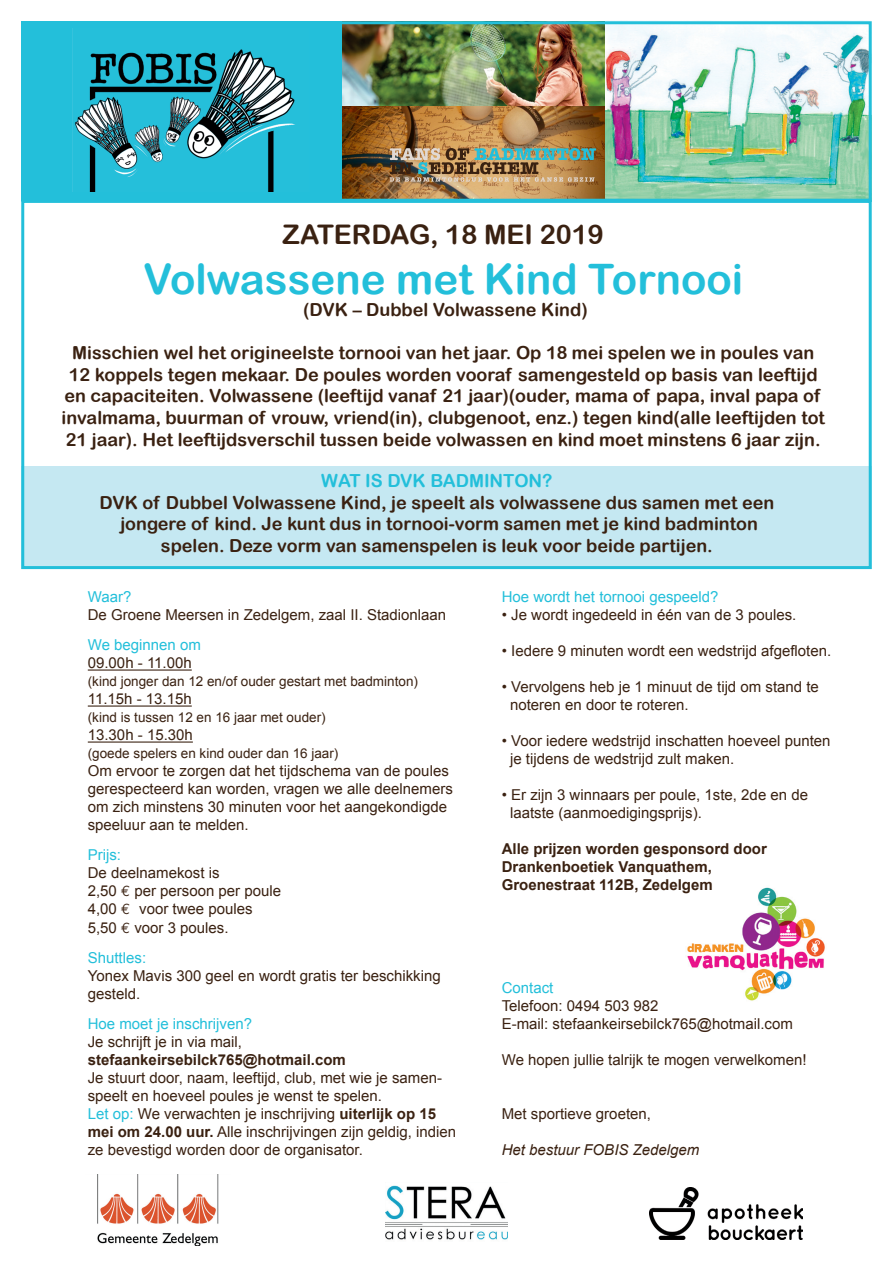
<style>
.page{position:relative;width:893px;height:1263px;background:#fff}
.page>*{position:absolute;margin:0;border:0;box-sizing:border-box;transform-origin:0 0}
.t1{font:42px "Arial Rounded MT Bold";color:#23bfda}
.t2{font:27px "Arial Rounded MT Bold";color:#3a2111}
.t3{font:18px/21.6px "Arial Rounded MT Bold";color:#3a2111;text-align:center}
.t4{font:18px "Arial Rounded MT Bold";color:#23bfda}
.t5{font:15px/18px "Arial";color:#3a2111}
.t6{font:15px "Arial";color:#23bfda}
.t7{font:700 15px "Arial";color:#3a2111}
.t8{font:italic 15px "Arial";color:#3a2111}
.t9{font:13.5px "Arial";color:#3a2111}
.s1{font-family:"Euro Mono"}
.s2{font-weight:700}
.s3{color:#23bfda}
</style>
<div class="page">
<img style="left:687px;top:887px;width:138px;height:114px">
<hr style="left:88px;top:669px;width:104px;height:2px;background:#3a2111">
<hr style="left:88px;top:705px;width:104px;height:2px;background:#3a2111">
<hr style="left:88px;top:741px;width:105px;height:2px;background:#3a2111">
<img style="left:342px;top:25px;width:263px;height:82px">
<img style="left:342px;top:107px;width:263px;height:91px">
<img style="left:390px;top:148px;width:206px;height:34px">
<div style="left:21px;top:21px;width:321px;height:180px;background:#23bfda"></div>
<img style="left:72px;top:29px;width:223px;height:163px">
<img style="left:385px;top:1185px;width:123px;height:55px">
<img style="left:97px;top:1174px;width:122px;height:72px">
<img style="left:649px;top:1187px;width:153px;height:53px">
<img style="left:605px;top:25px;width:263px;height:173px">
<div style="left:21px;top:21px;width:851px;height:181px;border:3px solid #23bfda"></div>
<div style="left:21px;top:466px;width:851px;height:103px;background:#c5e8f2"></div>
<div style="left:21px;top:200px;width:851px;height:369px;border:3px solid #23bfda"></div>
<p class="t2" style="left:283px;top:218px;width:323px">ZATERDAG, 18 MEI 2019</p>
<p class="t1" style="left:143px;top:255px;width:601px">Volwassene met Kind Tornooi</p>
<p class="t3" style="left:303px;top:299px;width:286px">(DVK – Dubbel Volwassene Kind)</p>
<p class="t3" style="left:62px;top:342px;width:765px">Misschien wel het origineelste tornooi van het jaar. Op 18 mei spelen we in poules van 12 koppels tegen mekaar. De poules worden vooraf samengesteld op basis van leeftijd en capaciteiten. Volwassene (leeftijd vanaf 21 jaar)(ouder, mama of papa, inval papa of invalmama, buurman of vrouw, vriend(in), clubgenoot, enz.) tegen kind(alle leeftijden tot 21 jaar). Het leeftijdsverschil tussen beide volwassen en kind moet minstens 6 jaar zijn.</p>
<p class="t4" style="left:321px;top:470px;width:233px">WAT IS DVK BADMINTON?</p>
<p class="t3" style="left:99px;top:491px;width:676px">DVK of Dubbel Volwassene Kind, je speelt als volwassene dus samen met een jongere of kind. Je kunt dus in tornooi-vorm samen met je kind badminton spelen. Deze vorm van samenspelen is leuk voor beide partijen.</p>
<p class="t6" style="left:88px;top:589px;width:45px">Waar?</p>
<p class="t5" style="left:88px;top:606px;width:360px">De Groene Meersen in Zedelgem, zaal II. Stadionlaan</p>
<p class="t6" style="left:88px;top:637px;width:115px">We beginnen om</p>
<p class="t5" style="left:88px;top:654px;width:105px">09.00h - 11.00h</p>
<p class="t9" style="left:88px;top:674px;width:332px">(kind jonger dan 12 en/of ouder gestart met badminton)</p>
<p class="t5" style="left:88px;top:690px;width:105px">11.15h - 13.15h</p>
<p class="t9" style="left:88px;top:710px;width:239px">(kind is tussen 12 en 16 jaar met ouder)</p>
<p class="t5" style="left:88px;top:726px;width:107px">13.30h - 15.30h</p>
<p class="t9" style="left:88px;top:746px;width:252px">(goede spelers en kind ouder dan 16 jaar)</p>
<p class="t5" style="left:88px;top:762px;width:367px">Om ervoor te zorgen dat het tijdschema van de poules gerespecteerd kan worden, vragen we alle deelnemers om zich minstens 30 minuten voor het aangekondigde speeluur aan te melden.</p>
<p class="t6" style="left:88px;top:847px;width:35px">Prijs:</p>
<p class="t5" style="left:88px;top:864px;width:133px">De deelnamekost is</p>
<p class="t5" style="left:88px;top:882px;width:195px">2,50 <span class="s1">€</span> per persoon per poule</p>
<p class="t5" style="left:88px;top:900px;width:166px">4,00 <span class="s1">€</span> voor twee poules</p>
<p class="t5" style="left:88px;top:918px;width:142px">5,50 <span class="s1">€</span> voor 3 poules.</p>
<p class="t6" style="left:88px;top:949px;width:60px">Shuttles:</p>
<p class="t5" style="left:88px;top:966px;width:354px">Yonex Mavis 300 geel en wordt gratis ter beschikking gesteld.</p>
<p class="t6" style="left:88px;top:1015px;width:166px">Hoe moet je inschrijven?</p>
<p class="t5" style="left:88px;top:1032px;width:156px">Je schrijft je in via mail,</p>
<p class="t5" style="left:88px;top:1050px;width:356px"><span class="s2">stefaankeirsebilck765@hotmail.com<br></span>Je stuurt door, naam, leeftijd, club, met wie je samen&shy;speelt en hoeveel poules je wenst te spelen.</p>
<p class="t5" style="left:88px;top:1104px;width:370px"><span class="s3">Let op:</span> We verwachten je inschrijving <span class="s2">uiterlijk op 15 mei om 24.00 uur.</span> Alle inschrijvingen zijn geldig, indien ze bevestigd worden door de organisator.</p>
<p class="t6" style="left:502px;top:589px;width:218px">Hoe wordt het tornooi gespeeld?</p>
<p class="t5" style="left:502px;top:606px;width:296px">• Je wordt ingedeeld in één van de 3 poules.</p>
<p class="t5" style="left:502px;top:642px;width:331px">• Iedere 9 minuten wordt een wedstrijd afgefloten.</p>
<p class="t5" style="left:502px;top:678px;width:319px">• Vervolgens heb je 1 minuut de tijd om stand te</p>
<p class="t5" style="left:510px;top:696px;width:180px">noteren en door te roteren.</p>
<p class="t5" style="left:502px;top:732px;width:330px">• Voor iedere wedstrijd inschatten hoeveel punten</p>
<p class="t5" style="left:510px;top:750px;width:226px">je tijdens de wedstrijd zult maken.</p>
<p class="t5" style="left:502px;top:786px;width:308px">• Er zijn 3 winnaars per poule, 1ste, 2de en de</p>
<p class="t5" style="left:510px;top:804px;width:193px">laatste (aanmoedigingsprijs).</p>
<p class="t7" style="left:502px;top:841px;width:267px">Alle prijzen worden gesponsord door</p>
<p class="t7" style="left:502px;top:859px;width:212px">Drankenboetiek Vanquathem,</p>
<p class="t7" style="left:502px;top:877px;width:212px">Groenestraat 112B, Zedelgem</p>
<p class="t6" style="left:502px;top:979px;width:53px">Contact</p>
<p class="t5" style="left:502px;top:996px;width:158px">Telefoon: 0494 503 982</p>
<p class="t5" style="left:502px;top:1014px;width:293px">E-mail: stefaankeirsebilck765@hotmail.com</p>
<p class="t5" style="left:502px;top:1050px;width:306px">We hopen jullie talrijk te mogen verwelkomen!</p>
<p class="t5" style="left:502px;top:1104px;width:151px">Met sportieve groeten,</p>
<p class="t8" style="left:502px;top:1141px;width:199px">Het bestuur FOBIS Zedelgem</p>
</div>
